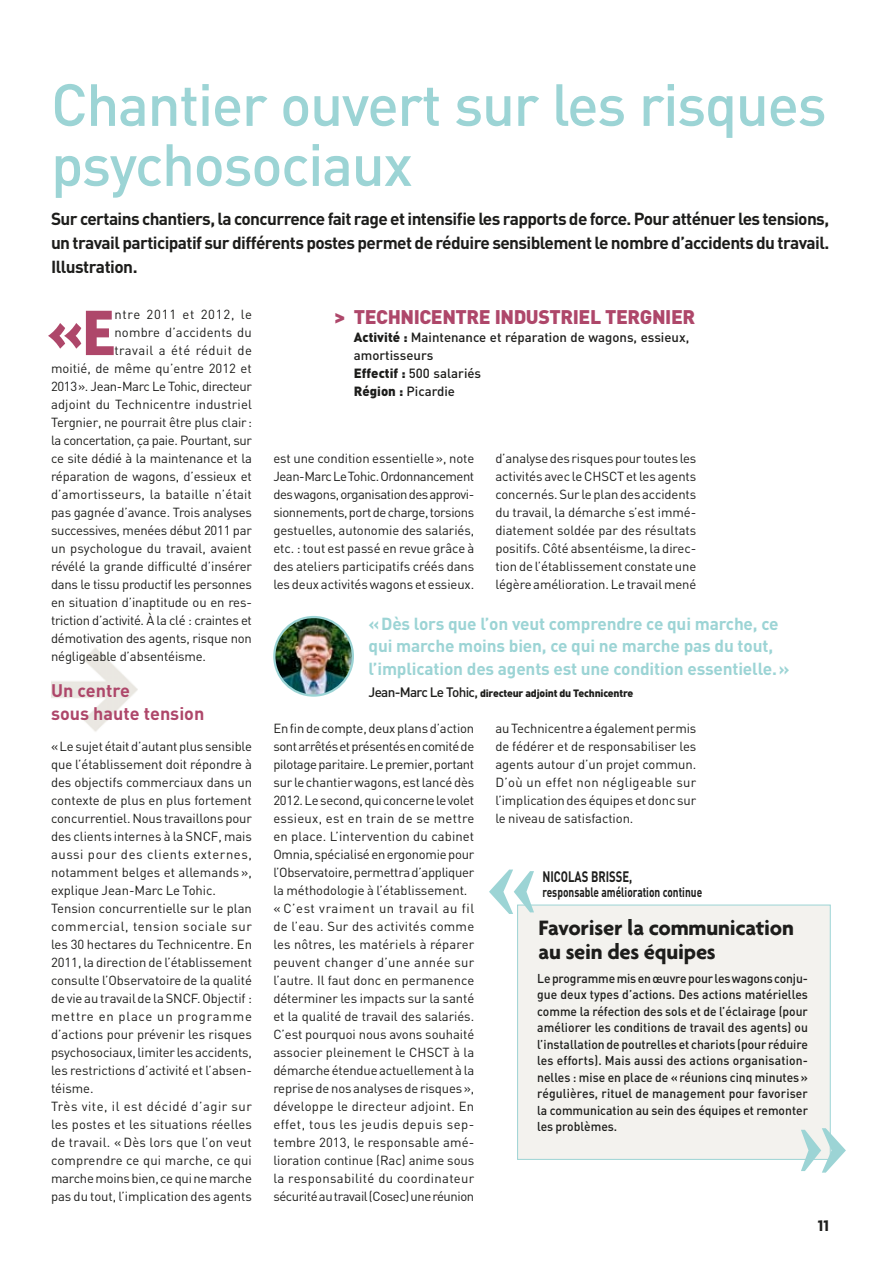
<style>
.page{position:relative;width:893px;height:1263px;background:#fff}
.page>*{position:absolute;margin:0;border:0;box-sizing:border-box;transform-origin:0 0}
.t1{font:700 69.45px "Agenda";color:#ae476a}
.t2{font:500 58.5px/60px "DIN";letter-spacing:-.025em;color:#9cd4d5}
.t3{font:700 22.5px/24px "Agenda";letter-spacing:-.01em;color:#1d1d1b}
.t4{font:900 19.5px "DIN";letter-spacing:-.02em;color:#ae476a}
.t5{font:700 18px/22.5px "DIN";color:#ae476a}
.t6{font:700 17.25px/24px "DIN";letter-spacing:-.035em;color:#1d1d1b;text-align:justify}
.t7{font:700 17.25px/22.5px "DIN";letter-spacing:-.01em;color:#9cd4d5}
.t8{font:700 16.5px "Agenda";color:#1d1d1b}
.t9{font:700 15px "DIN";color:#1d1d1b;scale:.75 1}
.t10{font:700 13.5px "DIN";color:#1d1d1b;scale:.75 1}
.t11{font:500 13.2px/18px "DIN";color:#1d1d1b}
.t12{font:13.05px/18px "DIN";letter-spacing:-.005em;color:#1d1d1b;text-align:justify}
.t13{font:13.05px "DIN";letter-spacing:-.03em;color:#1d1d1b}
.t14{font:13.05px "DIN";letter-spacing:.015em;color:#1d1d1b}
.t15{font:13.05px "DIN";letter-spacing:-.025em;color:#1d1d1b}
.t16{font:13.05px "DIN";letter-spacing:.035em;color:#1d1d1b}
.t17{font:13.05px "DIN";letter-spacing:.06em;color:#1d1d1b}
.t18{font:500 12.75px/16.5px "DIN";color:#1d1d1b;text-align:justify;scale:.95 1}
.t19{font:900 10.5px "DIN";letter-spacing:-.02em;color:#1d1d1b}
.s1{font-weight:900}
.s2{font-weight:500;font-size:13.5px}
</style>
<div class="page">
<img style="left:51px;top:647px;width:86px;height:85px">
<img style="left:274px;top:617px;width:77px;height:78px;border-radius:50%">
<div style="left:273px;top:616px;width:81px;height:81px;border:2px solid #9cd4d5;border-radius:50%"></div>
<div style="left:518px;top:905px;width:312px;height:254px;background:#f3f2ee"></div>
<div style="left:517px;top:905px;width:313px;height:254px;border:1px solid #9cd4d5"></div>
<svg style="left:489px;top:869px;width:45px;height:45px"></svg>
<svg style="left:801px;top:1128px;width:45px;height:44px"></svg>
<p class="t2" style="left:51px;top:82px;width:777px">Chantier ouvert sur les risques psychosociaux</p>
<p class="t6" style="left:51px;top:209px;width:780px">Sur certains chantiers, la concurrence fait rage et intensifie les rapports de force. Pour atténuer les tensions, un travail participatif sur différents postes permet de réduire sensiblement le nombre d’accidents du travail.<br>Illustration.</p>
<p class="t1" style="left:49px;top:304px;width:68px">«E</p>
<p class="t17" style="left:114px;top:310px;width:139px">ntre 2011 et 2012, le</p>
<p class="t14" style="left:114px;top:328px;width:139px">nombre d’accidents du</p>
<p class="t16" style="left:114px;top:346px;width:139px">travail a été réduit de</p>
<p class="t12" style="left:51px;top:361px;width:202px">moitié, de même qu’entre 2012 et</p>
<p class="t13" style="left:51px;top:382px;width:202px">2013 ». Jean-Marc Le Tohic, directeur</p>
<p class="t12" style="left:51px;top:397px;width:202px">adjoint du Technicentre industriel</p>
<p class="t12" style="left:51px;top:415px;width:202px">Tergnier, ne pourrait être plus clair :</p>
<p class="t13" style="left:51px;top:436px;width:202px">la concertation, ça paie. Pourtant, sur</p>
<p class="t12" style="left:51px;top:451px;width:202px">ce site dédié à la maintenance et la</p>
<p class="t12" style="left:51px;top:469px;width:202px">réparation de wagons, d’essieux et</p>
<p class="t14" style="left:51px;top:490px;width:202px">d’amortisseurs, la bataille n’était</p>
<p class="t12" style="left:51px;top:505px;width:202px">pas gagnée d’avance. Trois analyses</p>
<p class="t12" style="left:51px;top:523px;width:202px">successives, menées début 2011 par</p>
<p class="t12" style="left:51px;top:541px;width:202px">un psychologue du travail, avaient</p>
<p class="t12" style="left:51px;top:559px;width:202px">révélé la grande difficulté d’insérer</p>
<p class="t12" style="left:51px;top:577px;width:202px">dans le tissu productif les personnes</p>
<p class="t12" style="left:51px;top:595px;width:202px">en situation d’inaptitude ou en res-</p>
<p class="t15" style="left:51px;top:616px;width:202px">triction d’activité. À la clé : craintes et</p>
<p class="t12" style="left:51px;top:631px;width:202px">démotivation des agents, risque non</p>
<p class="t12" style="left:51px;top:649px;width:157px">négligeable d’absentéisme.</p>
<p class="t5" style="left:51px;top:681px;width:155px">Un centre<br>sous haute tension</p>
<p class="t12" style="left:51px;top:739px;width:203px;text-align:left">« Le sujet était d’autant plus sensible que l’établissement doit répondre à des objectifs commerciaux dans un contexte de plus en plus fortement concurrentiel. Nous travaillons pour des clients internes à la SNCF, mais aussi pour des clients externes, notamment belges et allemands », explique Jean-Marc Le Tohic.<br>Tension concurrentielle sur le plan commercial, tension sociale sur les 30 hectares du Technicentre. En 2011, la direction de l’établissement consulte l’Observatoire de la qualité de vie au travail de la SNCF. Objectif : mettre en place un programme d’actions pour prévenir les risques psychosociaux, limiter les accidents, les restrictions d’activité et l’absen&shy;téisme.<br>Très vite, il est décidé d’agir sur les postes et les situations réelles de travail. « Dès lors que l’on veut comprendre ce qui marche, ce qui marche moins bien, ce qui ne marche pas du tout, l’implication des agents</p>
<p class="t4" style="left:335px;top:309px;width:362px">&gt; TECHNICENTRE INDUSTRIEL TERGNIER</p>
<p class="t11" style="left:354px;top:329px;width:337px"><span class="s1">Activité :</span> Maintenance et réparation de wagons, essieux, amortisseurs<br><span class="s1">Effectif :</span> 500 salariés<br><span class="s1">Région :</span> Picardie</p>
<p class="t12" style="left:273px;top:451px;width:203px">est une condition essentielle », note Jean-Marc Le Tohic. Ordonnancement des wagons, organisation des approvi&shy;sionnements, port de charge, torsions gestuelles, autonomie des salariés, etc. : tout est passé en revue grâce à des ateliers participatifs créés dans les deux activités wagons et essieux.</p>
<p class="t12" style="left:495px;top:451px;width:202px">d’analyse des risques pour toutes les activités avec le CHSCT et les agents concernés. Sur le plan des accidents du travail, la démarche s’est immé&shy;diatement soldée par des résultats positifs. Côté absentéisme, la direc&shy;tion de l’établissement constate une légère amélioration. Le travail mené</p>
<p class="t7" style="left:369px;top:614px;width:422px">« Dès lors que l’on veut comprendre ce qui marche, ce qui marche moins bien, ce qui ne marche pas du tout, l’implication des agents est une condition essentielle. »</p>
<p class="t19" style="left:369px;top:689px;width:266px"><span class="s2">Jean-Marc Le Tohic,</span> directeur adjoint du Technicentre</p>
<p class="t12" style="left:273px;top:721px;width:202px;text-align:left">En fin de compte, deux plans d’action sont arrêtés et présentés en comité de pilotage paritaire. Le premier, portant sur le chantier wagons, est lancé dès 2012. Le second, qui concerne le volet essieux, est en train de se mettre en place. L’intervention du cabinet Omnia, spécialisé en ergonomie pour l’Observatoire, permettra d’appliquer la méthodologie à l’établissement. « C’est vraiment un travail au fil de l’eau. Sur des activités comme les nôtres, les matériels à réparer peuvent changer d’une année sur l’autre. Il faut donc en permanence déterminer les impacts sur la santé et la qualité de travail des salariés.<br>C’est pourquoi nous avons souhaité associer pleinement le CHSCT à la démarche étendue actuellement à la reprise de nos analyses de risques », développe le directeur adjoint. En effet, tous les jeudis depuis sep&shy;tembre 2013, le responsable amé&shy;lioration continue (Rac) anime sous la responsabilité du coordinateur sécurité au travail (Cosec) une réunion</p>
<p class="t12" style="left:495px;top:721px;width:203px">au Technicentre a également permis de fédérer et de responsabiliser les agents autour d’un projet commun.<br>D’où un effet non négligeable sur l’implication des équipes et donc sur le niveau de satisfaction.</p>
<p class="t9" style="left:542px;top:870px;width:121px">NICOLAS BRISSE,</p>
<p class="t10" style="left:542px;top:887px;width:215px">responsable amélioration continue</p>
<p class="t3" style="left:539px;top:917px;width:257px">Favoriser la communication au sein des équipes</p>
<p class="t18" style="left:537px;top:971px;width:287px">Le programme mis en œuvre pour les wagons conju&shy;gue deux types d’actions. Des actions matérielles comme la réfection des sols et de l’éclairage (pour améliorer les conditions de travail des agents) ou l’installation de poutrelles et chariots (pour réduire les efforts). Mais aussi des actions organisation&shy;nelles : mise en place de « réunions cinq minutes » régulières, rituel de management pour favoriser la communication au sein des équipes et remonter les problèmes.</p>
<p class="t8" style="left:818px;top:1219px;width:13px">11</p>
</div>
